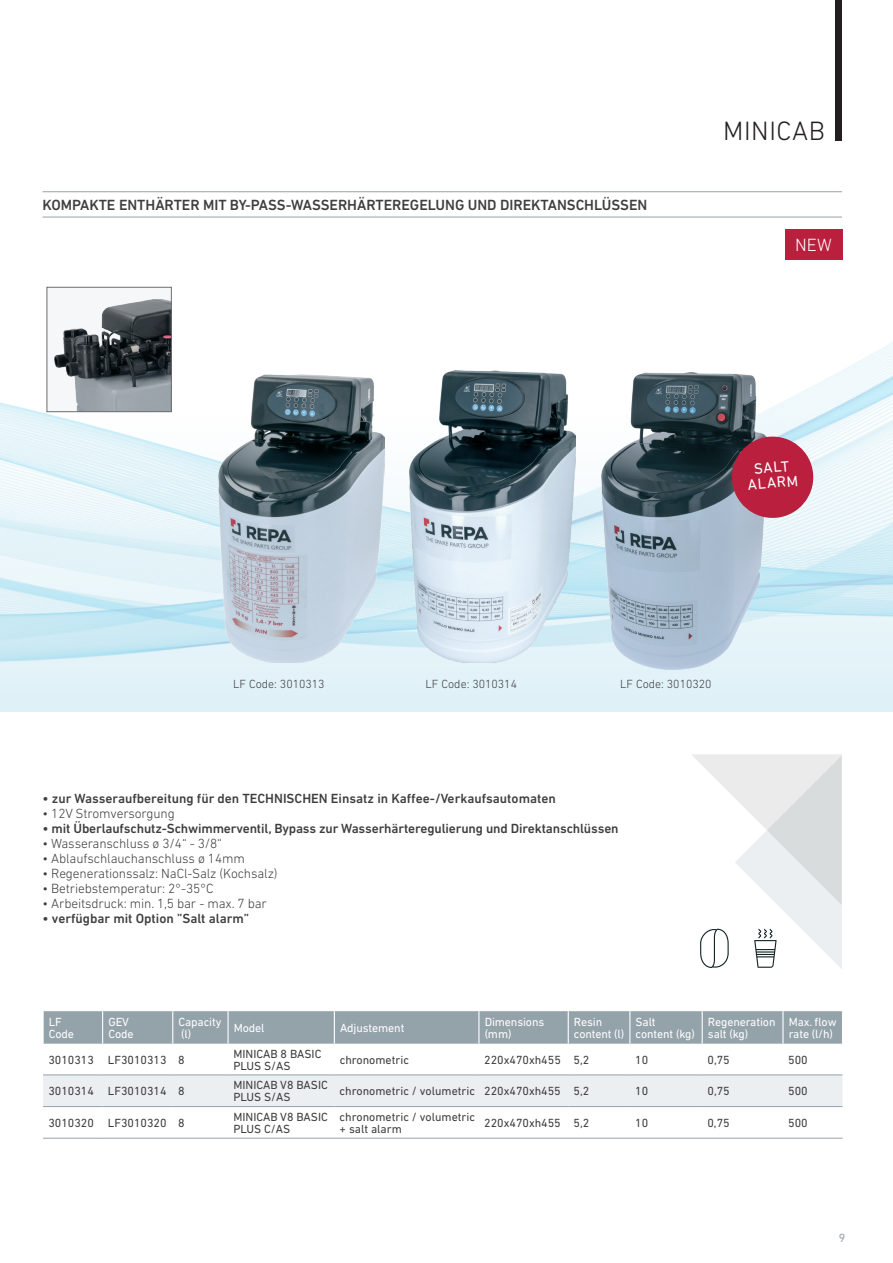
<style>
.page{position:relative;width:893px;height:1263px;background:#fff}
.page>*{position:absolute;margin:0;border:0;box-sizing:border-box;transform-origin:0 0}
.t1{font:300 27px "DIN Next LT Pro";letter-spacing:.02em;color:#231f20}
.t2{font:300 18px "DIN Next LT Pro";color:#fff}
.t3{font:15.15px/15.1px "DIN Next LT Pro";color:#fff;text-align:center}
.t4{font:500 15px "DIN Next LT Pro";letter-spacing:-.005em;color:#3e3e3f}
.t5{font:500 13.5px "DIN Next LT Pro";letter-spacing:-.01em;color:#3e3e3f}
.t6{font:300 13.5px "DIN Next LT Pro";letter-spacing:-.01em;color:#3e3e3f}
.t7{font:12px/12px "DIN Next LT Pro";color:#3e3e3f}
.t8{font:12px/12px "DIN Next LT Pro";letter-spacing:-.01em;color:#fff}
.t9{font:300 12px "DIN Next LT Pro";color:#3e3e3f}
.t10{font:12px "DIN Next LT Pro";color:#94a2aa}
</style>
<div class="page">
<img style="left:0;top:342px;width:893px;height:370px">
<svg style="left:0;top:414px;width:893px;height:297px;background:#dff1f7"></svg>
<hr style="left:43px;top:191px;width:799px;height:1px;background:#94a2aa">
<hr style="left:43px;top:217px;width:799px;height:1px;background:#94a2aa">
<svg style="left:46px;top:287px;width:126px;height:125px"></svg>
<img style="left:218px;top:374px;width:166px;height:289px">
<img style="left:410px;top:370px;width:165px;height:293px">
<img style="left:601px;top:372px;width:166px;height:298px">
<div style="left:44px;top:1011px;width:798px;height:33px;background:#94a2aa"></div>
<div style="left:43px;top:1075px;width:799px;height:31px;background:#eceff1"></div>
<hr style="left:102px;top:1011px;width:1px;height:33px;background:#fff">
<hr style="left:172px;top:1011px;width:1px;height:33px;background:#fff">
<hr style="left:227px;top:1011px;width:2px;height:33px;background:#fff">
<hr style="left:334px;top:1011px;width:1px;height:33px;background:#fff">
<hr style="left:478px;top:1011px;width:1px;height:33px;background:#fff">
<hr style="left:568px;top:1011px;width:1px;height:33px;background:#fff">
<hr style="left:629px;top:1011px;width:1px;height:33px;background:#fff">
<hr style="left:702px;top:1011px;width:1px;height:33px;background:#fff">
<hr style="left:782px;top:1011px;width:1px;height:33px;background:#fff">
<hr style="left:173px;top:1074px;width:55px;height:1px;background:#94a2aa">
<hr style="left:173px;top:1106px;width:55px;height:1px;background:#94a2aa">
<hr style="left:173px;top:1138px;width:55px;height:1px;background:#94a2aa">
<hr style="left:228px;top:1074px;width:106px;height:1px;background:#94a2aa">
<hr style="left:334px;top:1074px;width:145px;height:1px;background:#94a2aa">
<hr style="left:479px;top:1074px;width:89px;height:1px;background:#94a2aa">
<hr style="left:568px;top:1074px;width:62px;height:1px;background:#94a2aa">
<hr style="left:630px;top:1074px;width:72px;height:1px;background:#94a2aa">
<hr style="left:702px;top:1074px;width:81px;height:1px;background:#94a2aa">
<hr style="left:783px;top:1074px;width:59px;height:1px;background:#94a2aa">
<hr style="left:228px;top:1106px;width:106px;height:1px;background:#94a2aa">
<hr style="left:334px;top:1106px;width:145px;height:1px;background:#94a2aa">
<hr style="left:479px;top:1106px;width:89px;height:1px;background:#94a2aa">
<hr style="left:568px;top:1106px;width:62px;height:1px;background:#94a2aa">
<hr style="left:630px;top:1106px;width:72px;height:1px;background:#94a2aa">
<hr style="left:702px;top:1106px;width:81px;height:1px;background:#94a2aa">
<hr style="left:783px;top:1106px;width:59px;height:1px;background:#94a2aa">
<hr style="left:228px;top:1138px;width:106px;height:1px;background:#94a2aa">
<hr style="left:334px;top:1138px;width:145px;height:1px;background:#94a2aa">
<hr style="left:479px;top:1138px;width:89px;height:1px;background:#94a2aa">
<hr style="left:568px;top:1138px;width:62px;height:1px;background:#94a2aa">
<hr style="left:630px;top:1138px;width:72px;height:1px;background:#94a2aa">
<hr style="left:702px;top:1138px;width:81px;height:1px;background:#94a2aa">
<hr style="left:783px;top:1138px;width:59px;height:1px;background:#94a2aa">
<hr style="left:43px;top:1074px;width:60px;height:1px;background:#94a2aa">
<hr style="left:103px;top:1074px;width:70px;height:1px;background:#94a2aa">
<hr style="left:43px;top:1106px;width:60px;height:1px;background:#94a2aa">
<hr style="left:103px;top:1106px;width:70px;height:1px;background:#94a2aa">
<hr style="left:43px;top:1138px;width:60px;height:1px;background:#94a2aa">
<hr style="left:103px;top:1138px;width:70px;height:1px;background:#94a2aa">
<div style="left:836px;top:0;width:6px;height:140px;background:#231f20"></div>
<svg style="left:692px;top:754px;width:150px;height:215px"></svg>
<svg style="left:730px;top:435px;width:85px;height:85px;background:#b44962"></svg>
<div style="left:784px;top:229px;width:58px;height:30px;background:#ba1f3e"></div>
<p class="t4" style="left:43px;top:196px;width:606px">KOMPAKTE ENTHÄRTER MIT BY-PASS-WASSERHÄRTEREGELUNG UND DIREKTANSCHLÜSSEN</p>
<h1 class="t1" style="left:723px;top:116px;width:103px">MINICAB</h1>
<h2 class="t2" style="left:795px;top:234px;width:38px">NEW</h2>
<p class="t3" style="left:746px;top:462px;width:52px;rotate:-5deg">SALT<br>ALARM</p>
<p class="t9" style="left:233px;top:677px;width:93px">LF Code: 3010313</p>
<p class="t9" style="left:426px;top:677px;width:93px">LF Code: 3010314</p>
<p class="t9" style="left:620px;top:677px;width:93px">LF Code: 3010320</p>
<p class="t5" style="left:43px;top:791px;width:515px">• zur Wasseraufbereitung für den TECHNISCHEN Einsatz in Kaffee-/Verkaufsautomaten</p>
<p class="t6" style="left:43px;top:806px;width:134px">• 12V Stromversorgung</p>
<p class="t5" style="left:43px;top:821px;width:578px">• mit Überlaufschutz-Schwimmerventil, Bypass zur Wasserhärteregulierung und Direktanschlüssen</p>
<p class="t6" style="left:43px;top:836px;width:181px">• Wasseranschluss ø 3/4“ - 3/8“</p>
<p class="t6" style="left:43px;top:851px;width:204px">• Ablaufschlauchanschluss ø 14mm</p>
<p class="t6" style="left:43px;top:866px;width:237px">• Regenerationssalz: NaCl-Salz (Kochsalz)</p>
<p class="t6" style="left:43px;top:881px;width:173px">• Betriebstemperatur: 2°-35°C</p>
<p class="t6" style="left:43px;top:896px;width:226px">• Arbeitsdruck: min. 1,5 bar - max. 7 bar</p>
<p class="t5" style="left:43px;top:911px;width:208px">• verfügbar mit Option ”Salt alarm”</p>
<p class="t8" style="left:49px;top:1016px;width:27px">LF<br>Code</p>
<p class="t8" style="left:108px;top:1016px;width:27px">GEV<br>Code</p>
<p class="t8" style="left:179px;top:1016px;width:45px">Capacity (l)</p>
<p class="t8" style="left:234px;top:1022px;width:32px">Model</p>
<p class="t8" style="left:340px;top:1022px;width:66px">Adjustement</p>
<p class="t8" style="left:485px;top:1016px;width:61px">Dimensions (mm)</p>
<p class="t8" style="left:574px;top:1016px;width:52px">Resin content (l)</p>
<p class="t8" style="left:636px;top:1016px;width:61px">Salt content (kg)</p>
<p class="t8" style="left:708px;top:1016px;width:69px">Regeneration salt (kg)</p>
<p class="t8" style="left:789px;top:1016px;width:49px">Max. flow rate (l/h)</p>
<p class="t7" style="left:48px;top:1053px;width:138px">3010313 LF3010313 8</p>
<p class="t7" style="left:233px;top:1047px;width:90px">MINICAB 8 BASIC<br>PLUS S/AS</p>
<p class="t7" style="left:340px;top:1053px;width:71px">chronometric</p>
<p class="t7" style="left:484px;top:1053px;width:107px">220x470xh455 5,2</p>
<p class="t7" style="left:635px;top:1053px;width:15px">10</p>
<p class="t7" style="left:707px;top:1053px;width:24px">0,75</p>
<p class="t7" style="left:788px;top:1053px;width:21px">500</p>
<p class="t7" style="left:48px;top:1085px;width:138px">3010314 LF3010314 8</p>
<p class="t7" style="left:233px;top:1079px;width:96px">MINICAB V8 BASIC<br>PLUS S/AS</p>
<p class="t7" style="left:340px;top:1085px;width:251px">chronometric / volumetric 220x470xh455 5,2</p>
<p class="t7" style="left:635px;top:1085px;width:15px">10</p>
<p class="t7" style="left:707px;top:1085px;width:24px">0,75</p>
<p class="t7" style="left:788px;top:1085px;width:21px">500</p>
<p class="t7" style="left:48px;top:1117px;width:138px">3010320 LF3010320 8</p>
<p class="t7" style="left:233px;top:1111px;width:96px">MINICAB V8 BASIC<br>PLUS C/AS</p>
<p class="t7" style="left:340px;top:1111px;width:137px">chronometric / volumetric + salt alarm</p>
<p class="t7" style="left:484px;top:1117px;width:107px">220x470xh455 5,2</p>
<p class="t7" style="left:635px;top:1117px;width:15px">10</p>
<p class="t7" style="left:707px;top:1117px;width:24px">0,75</p>
<p class="t7" style="left:788px;top:1117px;width:21px">500</p>
<p class="t10" style="left:839px;top:1231px;width:8px">9</p>
</div>
